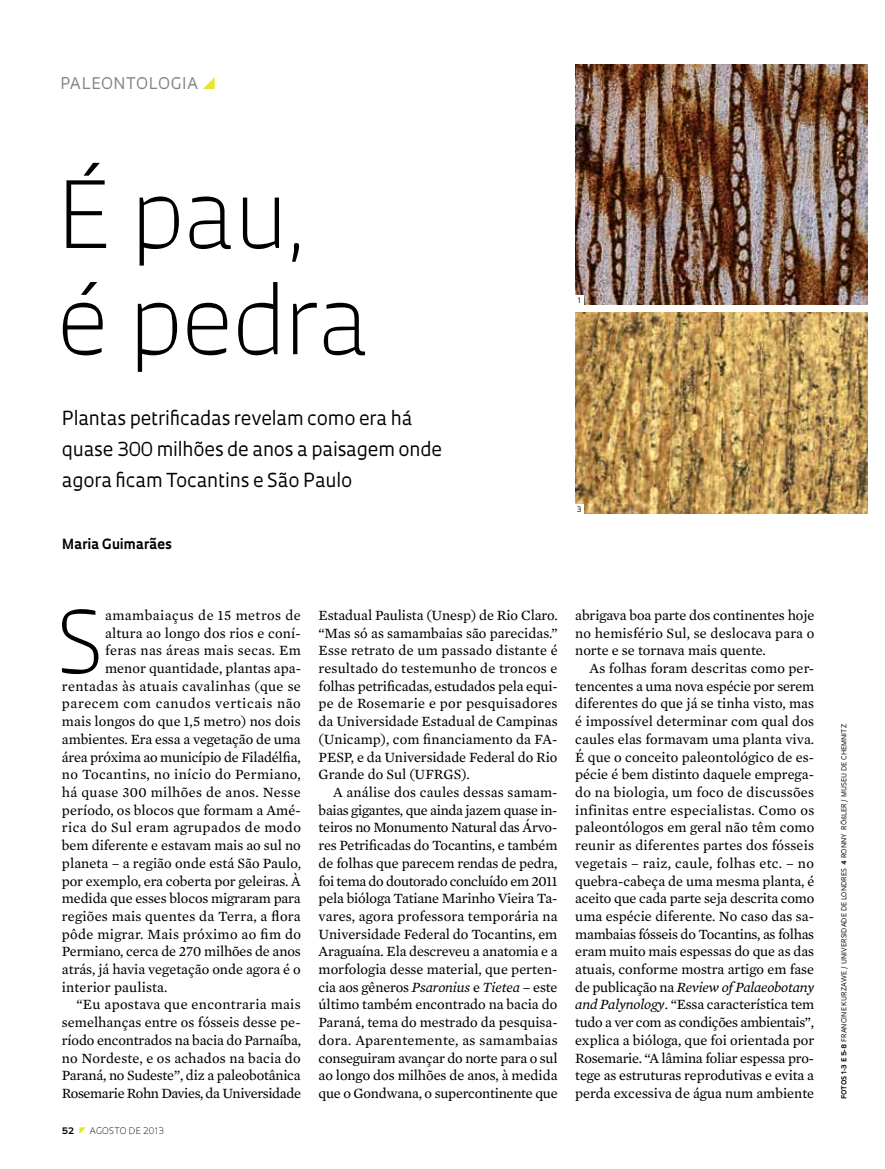
<style>
.page{position:relative;width:885px;height:1169px;background:#fff}
.page>*{position:absolute;margin:0;border:0;box-sizing:border-box;transform-origin:0 0}
.t1{font:300 89.85px/106.2px "Oculum";letter-spacing:-.01em;color:#000}
.t2{font:300 83.55px "Oculum";color:#000}
.t3{font:18.75px/30.9px "Oculum";letter-spacing:-.01em;color:#000}
.t4{font:15.6px "Oculum";letter-spacing:.035em;color:#808285}
.t5{font:14.4px/17.7px "Mercury Text G2";color:#000;text-align:justify}
.t6{font:14.4px "Mercury Text G2";letter-spacing:.025em;color:#000}
.t7{font:14.4px "Mercury Text G2";letter-spacing:.02em;color:#000}
.t8{font:14.4px "Mercury Text G2";letter-spacing:.03em;color:#000}
.t9{font:14.4px "Mercury Text G2";letter-spacing:-.025em;color:#000}
.t10{font:14.4px "Mercury Text G2";letter-spacing:.04em;color:#000}
.t11{font:700 13.65px "Oculum";letter-spacing:-.005em;color:#000}
.t12{font:300 8.7px "Oculum";letter-spacing:.01em;color:#000}
.t13{font:700 8.7px "Oculum";color:#000}
.t14{font:7.35px "Oculum";color:#000}
.t15{font:6.75px "Oculum";letter-spacing:.015em;color:#000}
.s1{font-style:italic}
.s2{font-weight:700}
.s3{font-family:"Mercury Text G2"}
</style>
<div class="page">
<img style="left:575px;top:312px;width:293px;height:201px">
<img style="left:575px;top:64px;width:293px;height:241px">
<div style="left:575px;top:295px;width:8px;height:10px;background:#fff"></div>
<div style="left:575px;top:504px;width:8px;height:10px;background:#fff"></div>
<p class="t4" style="left:60px;top:73px;width:139px">Paleontologia</p>
<h1 class="t1" style="left:58px;top:157px;width:314px">É pau, é pedra</h1>
<h3 class="t3" style="left:62px;top:402px;width:382px">Plantas petrificadas revelam como era há quase 300 milhões de anos a paisagem onde agora ficam Tocantins e São Paulo</h3>
<p class="t11" style="left:62px;top:534px;width:111px">Maria Guimarães</p>
<p class="t14" style="left:578px;top:296px;width:5px">1</p>
<p class="t14" style="left:577px;top:504px;width:6px">3</p>
<h2 class="t2" style="left:57px;top:584px;width:38px">S</h2>
<p class="t8" style="left:105px;top:604px;width:197px">amambaiaçus de 15 metros de</p>
<p class="t5" style="left:105px;top:623px;width:197px">altura ao longo dos rios e coní-</p>
<p class="t6" style="left:105px;top:640px;width:197px">feras nas áreas mais secas. Em</p>
<p class="t5" style="left:105px;top:658px;width:197px">menor quantidade, plantas apa-</p>
<p class="t6" style="left:62px;top:675px;width:240px">rentadas às atuais cavalinhas (que se</p>
<p class="t10" style="left:62px;top:693px;width:240px">parecem com canudos verticais não</p>
<p class="t5" style="left:62px;top:711px;width:240px">mais longos do que 1,5 metro) nos dois</p>
<p class="t5" style="left:62px;top:729px;width:240px">ambientes. Era essa a vegetação de uma</p>
<p class="t5" style="left:62px;top:747px;width:240px">área próxima ao município de Filadélfia,</p>
<p class="t6" style="left:62px;top:764px;width:240px">no Tocantins, no início do Permiano,</p>
<p class="t6" style="left:62px;top:781px;width:240px">há quase 300 milhões de anos. Nesse</p>
<p class="t5" style="left:62px;top:800px;width:240px">período, os blocos que formam a Amé-</p>
<p class="t8" style="left:62px;top:817px;width:241px">rica do Sul eram agrupados de modo</p>
<p class="t5" style="left:62px;top:835px;width:240px">bem diferente e estavam mais ao sul no</p>
<p class="t5" style="left:62px;top:853px;width:241px">planeta – a região onde está São Paulo,</p>
<p class="t5" style="left:62px;top:871px;width:240px">por exemplo, era coberta por geleiras. À</p>
<p class="t5" style="left:62px;top:888px;width:240px">medida que esses blocos migraram para</p>
<p class="t5" style="left:62px;top:906px;width:240px">regiões mais quentes da Terra, a flora</p>
<p class="t7" style="left:62px;top:923px;width:241px">pôde migrar. Mais próximo ao fim do</p>
<p class="t5" style="left:62px;top:942px;width:240px">Permiano, cerca de 270 milhões de anos</p>
<p class="t5" style="left:62px;top:959px;width:240px">atrás, já havia vegetação onde agora é o</p>
<p class="t5" style="left:62px;top:977px;width:107px">interior paulista.</p>
<p class="t7" style="left:76px;top:994px;width:226px">“Eu apostava que encontraria mais</p>
<p class="t5" style="left:62px;top:1012px;width:240px">semelhanças entre os fósseis desse pe-</p>
<p class="t5" style="left:62px;top:1030px;width:241px">ríodo encontrados na bacia do Parnaíba,</p>
<p class="t5" style="left:62px;top:1048px;width:240px">no Nordeste, e os achados na bacia do</p>
<p class="t5" style="left:62px;top:1065px;width:240px">Paraná, no Sudeste”, diz a paleobotânica</p>
<p class="t9" style="left:62px;top:1082px;width:241px">Rosemarie Rohn Davies, da Universidade</p>
<p class="t13" style="left:62px;top:1124px;width:14px">52</p>
<p class="t12" style="left:90px;top:1124px;width:76px">agosto DE 2013</p>
<p class="t5" style="left:319px;top:605px;width:241px">Estadual Paulista (Unesp) de Rio Claro. “Mas só as samambaias são parecidas.” Esse retrato de um passado distante é resultado do testemunho de troncos e folhas petrificadas, estudados pela equi&shy;pe de Rosemarie e por pesquisadores da Universidade Estadual de Campinas (Unicamp), com financiamento da FA-PESP, e da Universidade Federal do Rio Grande do Sul (UFRGS).</p>
<p class="t5" style="left:319px;top:782px;width:241px;text-indent:14px">A análise dos caules dessas samam&shy;baias gigantes, que ainda jazem quase in&shy;teiros no Monumento Natural das Árvo&shy;res Petrificadas do Tocantins, e também de folhas que parecem rendas de pedra, foi tema do doutorado concluído em 2011 pela bióloga Tatiane Marinho Vieira Ta&shy;vares, agora professora temporária na Universidade Federal do Tocantins, em Araguaína. Ela descreveu a anatomia e a morfologia desse material, que perten&shy;cia aos gêneros <span class="s1">Psaronius</span> e <span class="s1">Tietea</span> – este último também encontrado na bacia do Paraná, tema do mestrado da pesquisa&shy;dora. Aparentemente, as samambaias conseguiram avançar do norte para o sul ao longo dos milhões de anos, à medida que o Gondwana, o supercontinente que</p>
<p class="t5" style="left:575px;top:605px;width:241px">abrigava boa parte dos continentes hoje no hemisfério Sul, se deslocava para o norte e se tornava mais quente.</p>
<p class="t5" style="left:575px;top:658px;width:241px;text-indent:14px">As folhas foram descritas como per&shy;tencentes a uma nova espécie por serem diferentes do que já se tinha visto, mas é impossível determinar com qual dos caules elas formavam uma planta viva.<br>É que o conceito paleontológico de es&shy;pécie é bem distinto daquele emprega&shy;do na biologia, um foco de discussões infinitas entre especialistas. Como os paleontólogos em geral não têm como reunir as diferentes partes dos fósseis vegetais – raiz, caule, folhas etc. – no quebra-cabeça de uma mesma planta, é aceito que cada parte seja descrita como uma espécie diferente. No caso das sa&shy;mambaias fósseis do Tocantins, as folhas eram muito mais espessas do que as das atuais, conforme mostra artigo em fase de publicação na <span class="s1">Review of Palaeobotany and Palynology</span>. “Essa característica tem tudo a ver com as condições ambientais”, explica a bióloga, que foi orientada por Rosemarie. “A lâmina foliar espessa pro&shy;tege as estruturas reprodutivas e evita a perda excessiva de água num ambiente</p>
<p class="t15" style="left:840px;top:1098px;width:376px;rotate:-90deg"><span class="s2">fotos 1-3 e 5-8</span> Francine kurzawe / U niversidade de londres <span class="s2">4</span> ronny rö<span class="s3">ß</span>ler / museu de chemnitz</p>
</div>
